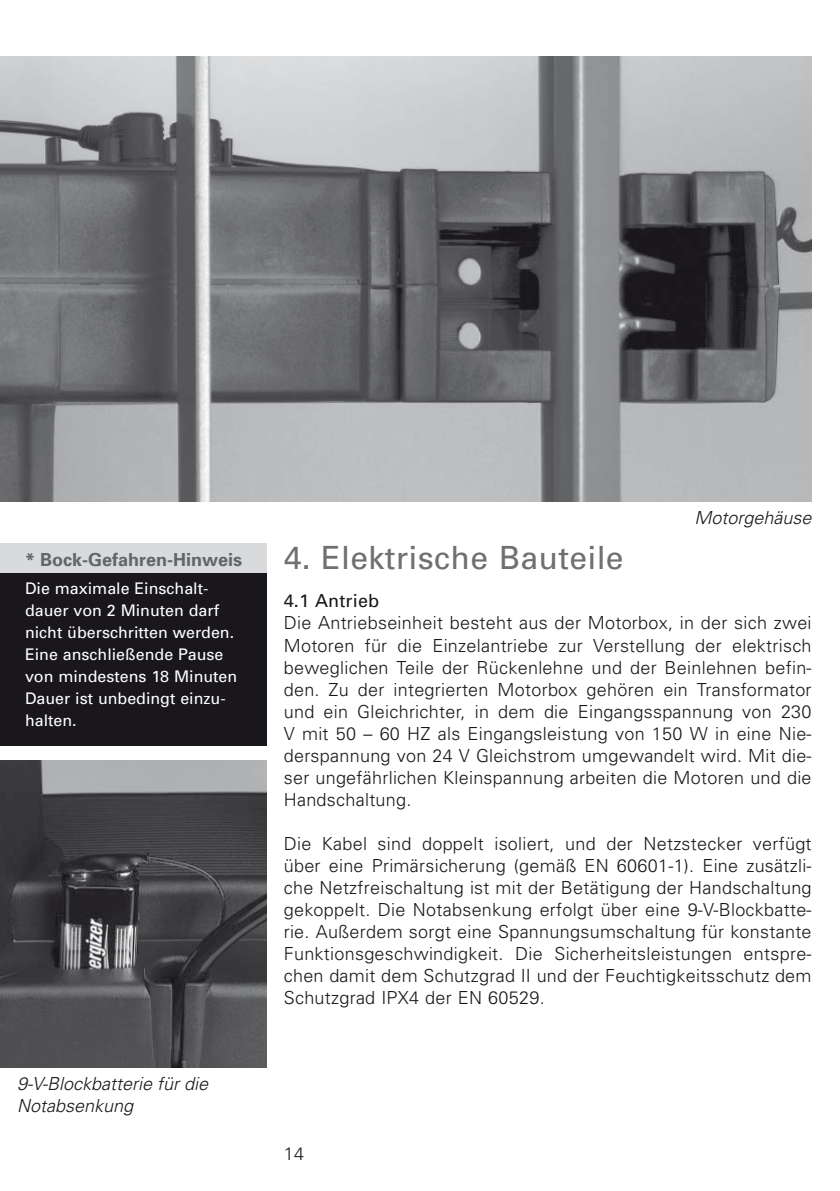
<style>
.page{position:relative;width:840px;height:1191px;background:#fff}
.page>*{position:absolute;margin:0;border:0;box-sizing:border-box;transform-origin:0 0}
.t1{font:32px "Univers";letter-spacing:.01em;color:#6f7072}
.t2{font:300 18px/22px "Univers";letter-spacing:.015em;color:#1a171c;text-align:justify}
.t3{font:italic 300 18px/22px "Univers";color:#1a171c}
.t4{font:700 18px "Univers";color:#646567}
.t5{font:18px "Univers";letter-spacing:.01em;color:#1a171c}
.t6{font:16px/22px "Univers";color:#fff}
</style>
<div class="page">
<img style="left:0;top:57px;width:811px;height:444px">
<div style="left:0;top:543px;width:266px;height:30px;background:#d9dadb"></div>
<div style="left:0;top:573px;width:266px;height:172px;background:#1a171c"></div>
<img style="left:0;top:760px;width:266px;height:307px">
<p class="t4" style="left:25px;top:552px;width:219px">* Bock-Gefahren-Hinweis</p>
<p class="t6" style="left:25px;top:578px;width:214px">Die maximale Einschalt&shy;dauer von 2 Minuten darf nicht überschritten werden.<br>Eine anschließende Pause von mindestens 18 Minuten<br>Dauer ist unbedingt einzu&shy;halten.</p>
<p class="t3" style="left:17px;top:1073px;width:193px">9-V-Blockbatterie für die<br>Notabsenkung</p>
<p class="t3" style="left:694px;top:508px;width:119px">Motorgehäuse</p>
<h1 class="t1" style="left:283px;top:546px;width:341px">4. Elektrische Bauteile</h1>
<p class="t5" style="left:283px;top:594px;width:97px">4.1 Antrieb</p>
<p class="t2" style="left:283px;top:613px;width:529px">Die Antriebseinheit besteht aus der Motorbox, in der sich zwei Motoren für die Einzelantriebe zur Verstellung der elektrisch beweglichen Teile der Rückenlehne und der Beinlehnen befin&shy;den. Zu der integrierten Motorbox gehören ein Transformator und ein Gleichrichter, in dem die Eingangsspannung von 230<br>V mit 50 – 60 HZ als Eingangsleistung von 150 W in eine Nie&shy;derspannung von 24 V Gleichstrom umgewandelt wird. Mit die&shy;ser ungefährlichen Kleinspannung arbeiten die Motoren und die Handschaltung.</p>
<p class="t2" style="left:283px;top:833px;width:529px">Die Kabel sind doppelt isoliert, und der Netzstecker verfügt über eine Primärsicherung (gemäß EN 60601-1). Eine zusätzli&shy;che Netzfreischaltung ist mit der Betätigung der Handschaltung gekoppelt. Die Notabsenkung erfolgt über eine 9-V-Blockbatte&shy;rie. Außerdem sorgt eine Spannungsumschaltung für konstante Funktionsgeschwindigkeit. Die Sicherheitsleistungen entspre&shy;chen damit dem Schutzgrad II und der Feuchtigkeitsschutz dem Schutzgrad IPX4 der EN 60529.</p>
<p class="t2" style="left:283px;top:1144px;width:22px">14</p>
</div>
